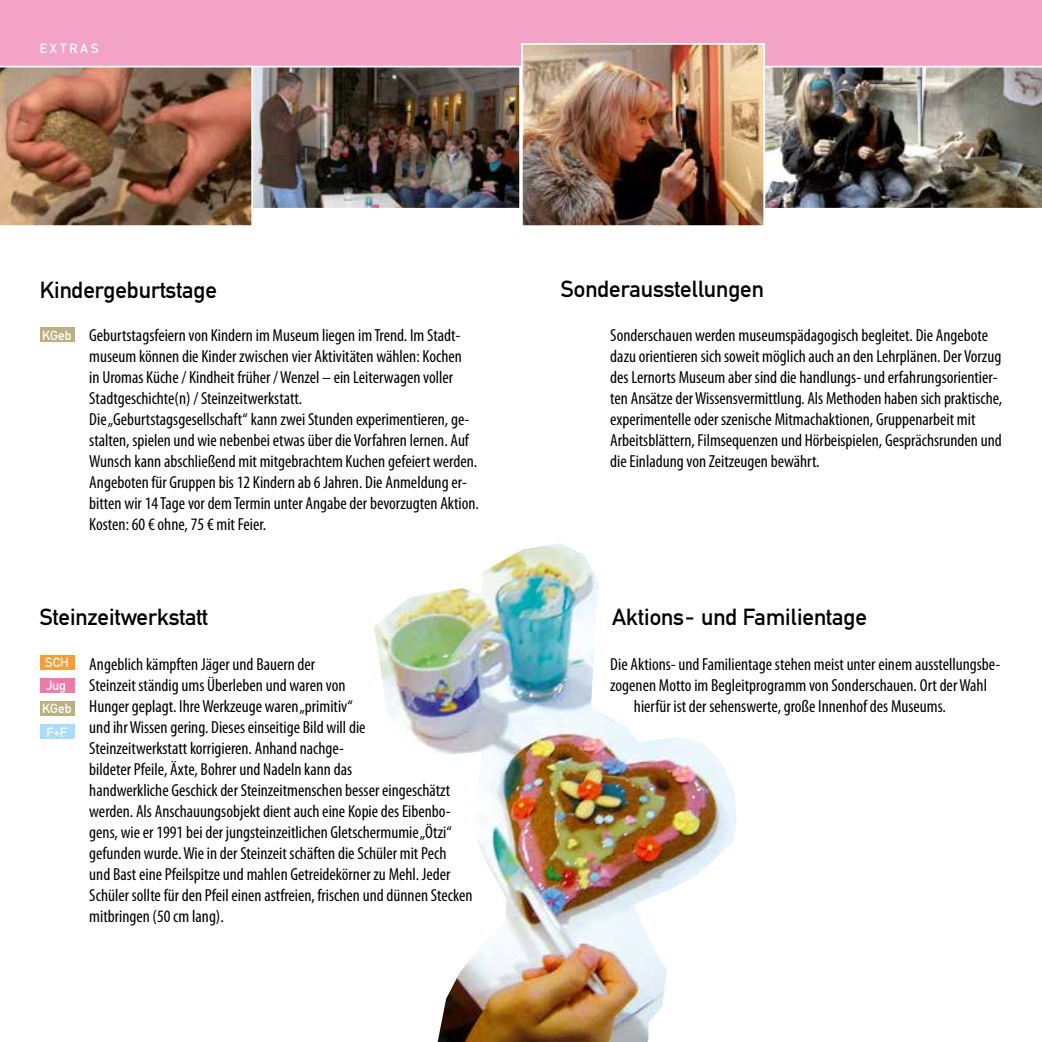
<style>
.page{position:relative;width:1042px;height:1042px;background:#fff}
.page>*{position:absolute;margin:0;border:0;box-sizing:border-box;transform-origin:0 0}
.t1{font:24.5px "DIN Mittel EFOP";color:#000}
.t2{font:condensed 17.5px/21px "Myriad Pro";color:#000}
.t3{font:14px "DIN Mittel EFOP";color:#fff}
</style>
<div class="page">
<div style="left:0;top:0;width:1042px;height:74px;background:#f3a3c6"></div>
<img style="left:765px;top:66px;width:277px;height:142px">
<img style="left:253px;top:69px;width:265px;height:138px">
<div style="left:244px;top:66px;width:277px;height:144px;border:2px solid #fff"></div>
<div style="left:40px;top:724px;width:34px;height:15px;background:#acddf8"></div>
<div style="left:40px;top:701px;width:34px;height:15px;background:#bab081"></div>
<div style="left:40px;top:655px;width:34px;height:15px;background:#f59e3a"></div>
<div style="left:40px;top:327px;width:34px;height:15px;background:#bab081"></div>
<img style="left:0;top:66px;width:253px;height:160px">
<img style="left:524px;top:46px;width:238px;height:178px">
<div style="left:521px;top:43px;width:244px;height:184px;border:2px solid #fff"></div>
<img style="left:374px;top:543px;width:362px;height:499px">
<div style="left:40px;top:678px;width:34px;height:15px;background:#ee7aa8"></div>
<p class="t3" style="left:40px;top:40px;width:60px">EXTRAS</p>
<h1 class="t1" style="left:40px;top:275px;width:179px">Kindergeburtstage</h1>
<h1 class="t1" style="left:561px;top:274px;width:205px">Sonderausstellungen</h1>
<p class="t3" style="left:42px;top:327px;width:31px">KGeb</p>
<p class="t2" style="left:89px;top:325px;width:391px">Geburtstagsfeiern von Kindern im Museum liegen im Trend. Im Stadt&shy;museum können die Kinder zwischen vier Aktivitäten wählen: Kochen<br>in Uromas Küche / Kindheit früher / Wenzel – ein Leiterwagen voller Stadtgeschichte(n) / Steinzeitwerkstatt.<br>Die „Geburtstagsgesellschaft“ kann zwei Stunden experimentieren, ge&shy;stalten, spielen und wie nebenbei etwas über die Vorfahren lernen. Auf Wunsch kann abschließend mit mitgebrachtem Kuchen gefeiert werden.<br>Angeboten für Gruppen bis 12 Kindern ab 6 Jahren. Die Anmeldung er&shy;bitten wir 14 Tage vor dem Termin unter Angabe der bevorzugten Aktion.<br>Kosten: 60 € ohne, 75 € mit Feier.</p>
<p class="t2" style="left:610px;top:325px;width:393px">Sonderschauen werden museumspädagogisch begleitet. Die Angebote dazu orientieren sich soweit möglich auch an den Lehrplänen. Der Vorzug des Lernorts Museum aber sind die handlungs- und erfahrungsorientier&shy;ten Ansätze der Wissensvermittlung. Als Methoden haben sich praktische, experimentelle oder szenische Mitmachaktionen, Gruppenarbeit mit Arbeitsblättern, Filmsequenzen und Hörbeispielen, Gesprächsrunden und die Einladung von Zeitzeugen bewährt.</p>
<h1 class="t1" style="left:40px;top:603px;width:170px">Steinzeitwerkstatt</h1>
<h1 class="t1" style="left:612px;top:603px;width:256px">Aktions- und Familientage</h1>
<p class="t3" style="left:45px;top:654px;width:25px">SCH</p>
<p class="t3" style="left:46px;top:677px;width:21px">Jug</p>
<p class="t3" style="left:42px;top:701px;width:31px">KGeb</p>
<p class="t3" style="left:46px;top:724px;width:22px">F+F</p>
<p class="t2" style="left:89px;top:654px;width:385px">Angeblich kämpften Jäger und Bauern der<br>Steinzeit ständig ums Überleben und waren von<br>Hunger geplagt. Ihre Werkzeuge waren „primitiv“<br>und ihr Wissen gering. Dieses einseitige Bild will die<br>Steinzeitwerkstatt korrigieren. Anhand nachge-<br>bildeter Pfeile, Äxte, Bohrer und Nadeln kann das<br>handwerkliche Geschick der Steinzeitmenschen besser eingeschätzt werden. Als Anschauungsobjekt dient auch eine Kopie des Eibenbo&shy;gens, wie er 1991 bei der jungsteinzeitlichen Gletschermumie „Ötzi“ gefunden wurde. Wie in der Steinzeit schäften die Schüler mit Pech<br>und Bast eine Pfeilspitze und mahlen Getreidekörner zu Mehl. Jeder Schüler sollte für den Pfeil einen astfreien, frischen und dünnen Stecken mitbringen (50 cm lang).</p>
<p class="t2" style="left:610px;top:654px;width:392px">Die Aktions- und Familientage stehen meist unter einem ausstellungsbe-</p>
<p class="t2" style="left:610px;top:675px;width:378px">zogenen Motto im Begleitprogramm von Sonderschauen. Ort der Wahl</p>
<p class="t2" style="left:634px;top:696px;width:313px">hierfür ist der sehenswerte, große Innenhof des Museums.</p>
</div>
